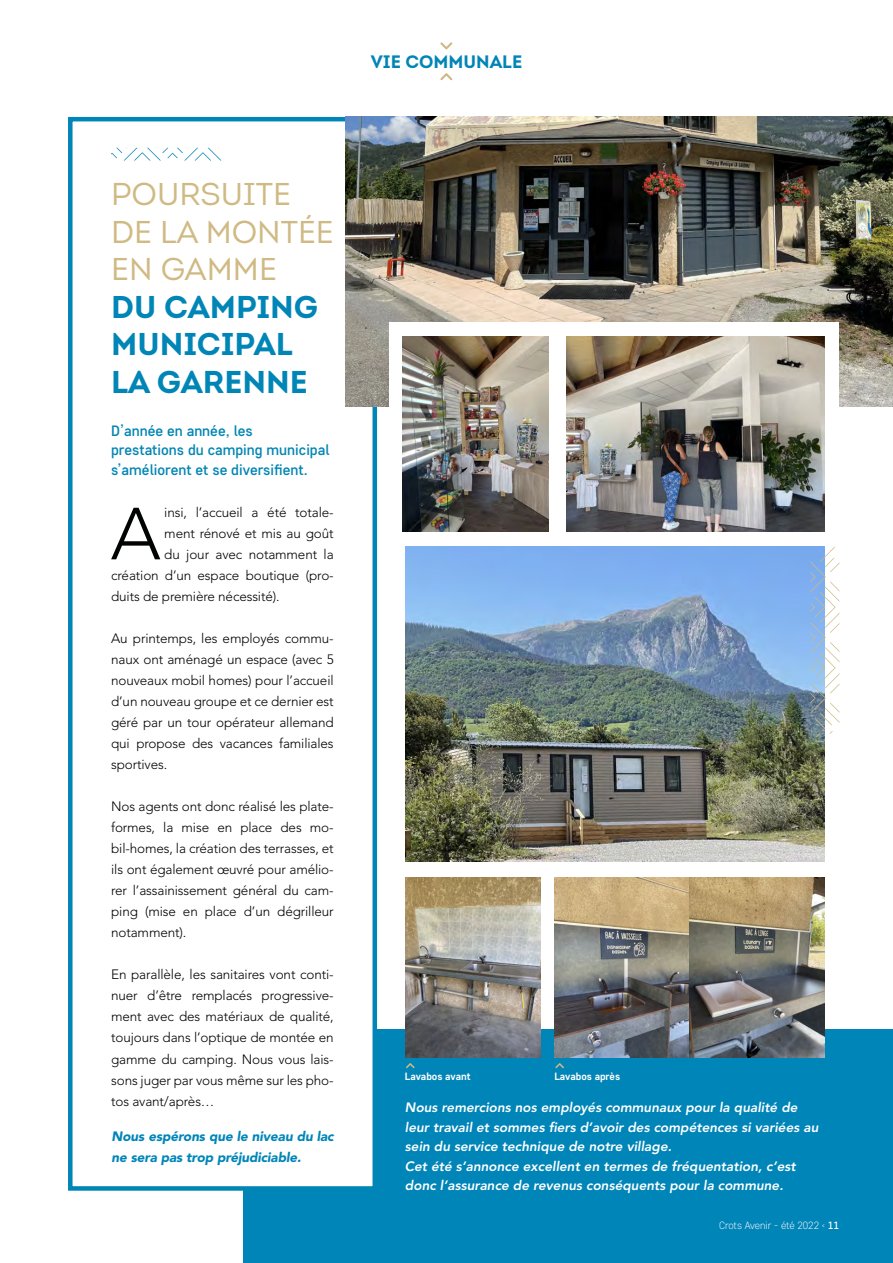
<style>
.page{position:relative;width:893px;height:1263px;background:#fff}
.page>*{position:absolute;margin:0;border:0;box-sizing:border-box;transform-origin:0 0}
.t1{font:300 72.75px "Avenir LT Std";color:#010202}
.t2{font:31.5px/37.5px "Intro Bold Caps";color:#0085b7}
.t3{font:31.5px/37.5px "Intro Book Caps";color:#d0ba84}
.t4{font:18px "Intro Bold Caps";color:#0085b6}
.t5{font:500 15px/19.5px "Core Sans D45";color:#0085b4}
.t6{font:300 13.5px/21px "Avenir LT Std";letter-spacing:-.01em;color:#010202;text-align:justify}
.t7{font:italic 800 13.5px/19.5px "Avenir LT Std";color:#fff}
.t8{font:italic 900 13.5px/21px "Avenir LT Std";letter-spacing:-.01em;color:#0085b9}
.t9{font:700 10.5px "Core Sans D55";color:#fff}
.t10{font:300 10.5px "Core Sans D25";color:#fff}
.s1{font-family:"Core Sans D45";font-weight:500}
</style>
<div class="page">
<div style="left:244px;top:1029px;width:649px;height:234px;background:#0085b8"></div>
<div style="left:68px;top:117px;width:309px;height:1074px;background:#fff;border:4px solid #0085b7"></div>
<svg style="left:440px;top:42px;width:13px;height:7px"></svg>
<svg style="left:440px;top:73px;width:13px;height:8px"></svg>
<img style="left:346px;top:117px;width:547px;height:289px">
<div style="left:389px;top:322px;width:450px;height:113px;background:#fff"></div>
<img style="left:403px;top:337px;width:146px;height:194px">
<img style="left:567px;top:336px;width:258px;height:196px">
<img style="left:405px;top:546px;width:420px;height:315px">
<svg style="left:111px;top:148px;width:111px;height:13px"></svg>
<img style="left:554px;top:877px;width:271px;height:180px">
<img style="left:405px;top:877px;width:135px;height:180px">
<svg style="left:406px;top:1063px;width:9px;height:6px"></svg>
<svg style="left:555px;top:1063px;width:9px;height:6px"></svg>
<svg style="left:810px;top:546px;width:29px;height:197px"></svg>
<h3 class="t4" style="left:371px;top:50px;width:153px">VIE COMMUNALE</h3>
<h2 class="t3" style="left:111px;top:176px;width:224px">POURSUITE<br>DE LA MONTÉE<br>EN GAMME</h2>
<h2 class="t2" style="left:111px;top:288px;width:208px">DU CAMPING<br>MUNICIPAL<br>LA GARENNE</h2>
<p class="t5" style="left:111px;top:420px;width:220px">D’année en année, les<br>prestations du camping municipal s’améliorent et se diversifient.</p>
<h1 class="t1" style="left:111px;top:491px;width:51px">A</h1>
<p class="t6" style="left:164px;top:502px;width:171px">insi, l’accueil a été totale-</p>
<p class="t6" style="left:164px;top:523px;width:171px">ment rénové et mis au goût</p>
<p class="t6" style="left:164px;top:544px;width:171px">du jour avec notamment la</p>
<p class="t6" style="left:111px;top:565px;width:224px">création d’un espace boutique (pro-</p>
<p class="t6" style="left:111px;top:586px;width:170px">duits de première nécessité).</p>
<p class="t6" style="left:111px;top:628px;width:224px">Au printemps, les employés commu&shy;naux ont aménagé un espace (avec 5 nouveaux mobil homes) pour l’accueil d’un nouveau groupe et ce dernier est géré par un tour opérateur allemand qui propose des vacances familiales sportives.</p>
<p class="t6" style="left:111px;top:796px;width:224px">Nos agents ont donc réalisé les plate&shy;formes, la mise en place des mo&shy;bil-homes, la création des terrasses, et ils ont également œuvré pour amélio&shy;rer l’assainissement général du cam&shy;ping (mise en place d’un dégrilleur notamment).</p>
<p class="t6" style="left:111px;top:964px;width:224px">En parallèle, les sanitaires vont conti&shy;nuer d’être remplacés progressive&shy;ment avec des matériaux de qualité, toujours dans l’optique de montée en gamme du camping. Nous vous lais&shy;sons juger par vous même sur les pho&shy;tos avant/après…</p>
<p class="t8" style="left:112px;top:1126px;width:224px">Nous espérons que le niveau du lac ne sera pas trop préjudiciable.</p>
<p class="t9" style="left:405px;top:1069px;width:67px">Lavabos avant</p>
<p class="t9" style="left:554px;top:1069px;width:67px">Lavabos après</p>
<p class="t7" style="left:405px;top:1098px;width:415px">Nous remercions nos employés communaux pour la qualité de leur travail et sommes fiers d’avoir des compétences si variées au sein du service technique de notre village.<br>Cet été s’annonce excellent en termes de fréquentation, c’est donc l’assurance de revenus conséquents pour la commune.</p>
<p class="t10" style="left:719px;top:1219px;width:121px">Crots Avenir - été 2022 ‹ <span class="s1">11</span></p>
</div>
